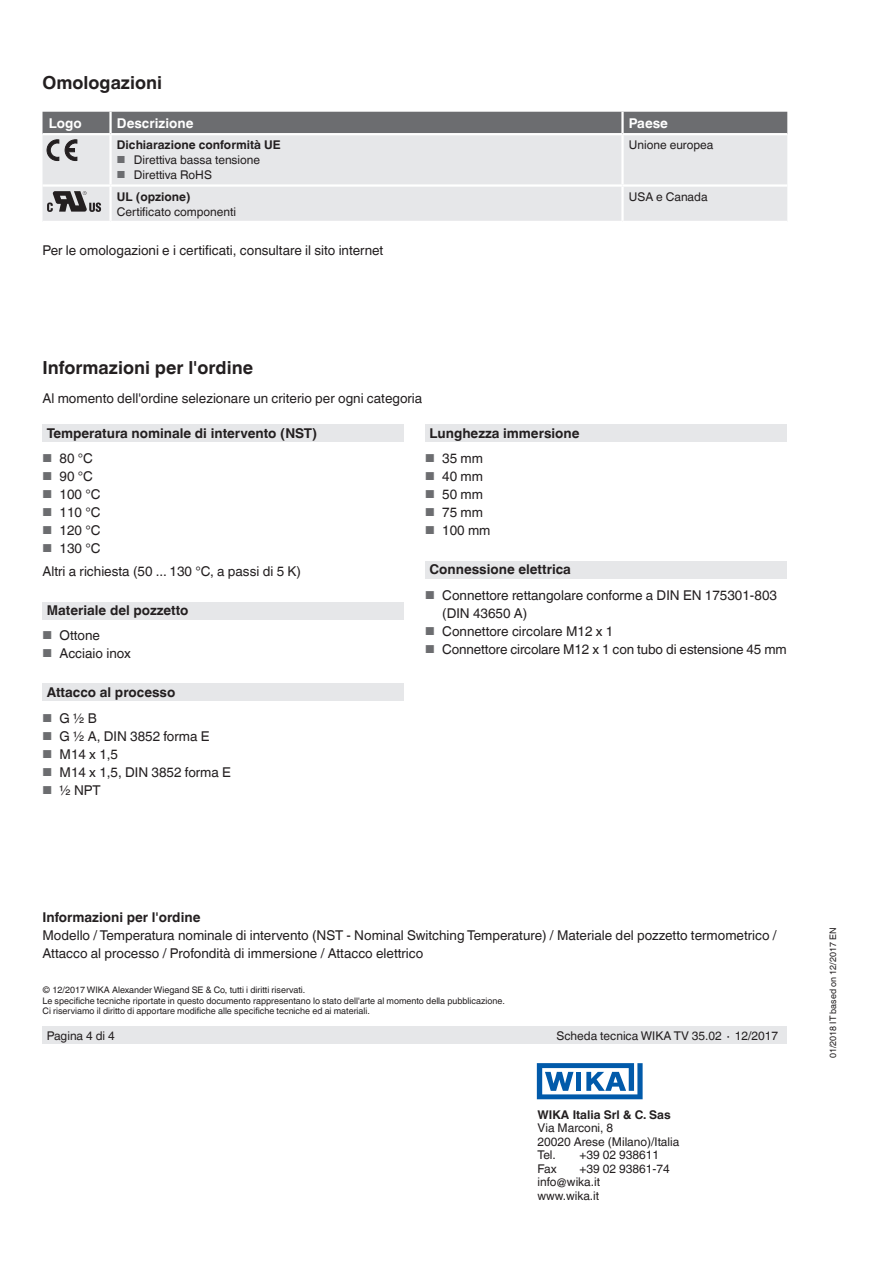
<style>
.page{position:relative;width:893px;height:1263px;background:#fff}
.page>*{position:absolute;margin:0;border:0;box-sizing:border-box;transform-origin:0 0}
.t1{font:700 18px "Helvetica World";color:#231f20}
.t2{font:13.5px/18px "Helvetica World";color:#231f20}
.t3{font:700 13.5px "Helvetica World";color:#231f20}
.t4{font:700 13.5px "Helvetica World";color:#fff}
.t5{font:12px/13.5px "Helvetica World";color:#231f20}
.t6{font:700 12px "Helvetica World";color:#231f20}
.t7{font:9px/10.5px "Helvetica World";color:#231f20}
.s1{font-size:10.2px;color:#6c6d70}
.s2{font-size:11.55px;color:#6c6d70}
</style>
<div class="page">
<svg style="left:537px;top:1063px;width:106px;height:36px"></svg>
<div style="left:43px;top:1027px;width:744px;height:17px;background:#e6e7e9"></div>
<div style="left:425px;top:561px;width:362px;height:17px;background:#e6e7e9"></div>
<div style="left:43px;top:683px;width:361px;height:17px;background:#e6e7e9"></div>
<div style="left:43px;top:424px;width:361px;height:17px;background:#e6e7e9"></div>
<div style="left:425px;top:424px;width:362px;height:17px;background:#e6e7e9"></div>
<div style="left:43px;top:602px;width:361px;height:17px;background:#e6e7e9"></div>
<div style="left:43px;top:112px;width:744px;height:21px;background:#6c6d70"></div>
<div style="left:43px;top:135px;width:744px;height:86px;background:#e6e7e9"></div>
<hr style="left:111px;top:184px;width:511px;height:3px;background:#fff">
<hr style="left:622px;top:184px;width:165px;height:3px;background:#fff">
<hr style="left:43px;top:184px;width:68px;height:3px;background:#fff">
<hr style="left:109px;top:187px;width:3px;height:34px;background:#fff">
<hr style="left:621px;top:187px;width:3px;height:34px;background:#fff">
<hr style="left:621px;top:135px;width:3px;height:49px;background:#fff">
<hr style="left:109px;top:135px;width:3px;height:49px;background:#fff">
<hr style="left:109px;top:112px;width:3px;height:21px;background:#fff">
<hr style="left:621px;top:112px;width:3px;height:21px;background:#fff">
<svg style="left:47px;top:140px;width:12px;height:21px"></svg>
<svg style="left:65px;top:140px;width:12px;height:21px"></svg>
<svg style="left:47px;top:191px;width:54px;height:21px"></svg>
<h1 class="t1" style="left:43px;top:73px;width:121px">Omologazioni</h1>
<p class="t4" style="left:49px;top:115px;width:34px">Logo</p>
<p class="t4" style="left:117px;top:115px;width:78px">Descrizione</p>
<p class="t4" style="left:629px;top:115px;width:41px">Paese</p>
<p class="t6" style="left:117px;top:138px;width:165px">Dichiarazione conformità UE</p>
<p class="t5" style="left:117px;top:153px;width:145px"><span class="s1">■</span> Direttiva bassa tensione</p>
<p class="t5" style="left:117px;top:168px;width:97px"><span class="s1">■</span> Direttiva RoHS</p>
<p class="t5" style="left:629px;top:138px;width:86px">Unione europea</p>
<p class="t6" style="left:117px;top:189px;width:75px">UL (opzione)</p>
<p class="t5" style="left:117px;top:205px;width:121px">Certificato componenti</p>
<p class="t2" style="left:43px;top:241px;width:342px">Per le omologazioni e i certificati, consultare il sito internet</p>
<h1 class="t1" style="left:43px;top:358px;width:212px">Informazioni per l'ordine</h1>
<p class="t5" style="left:629px;top:190px;width:80px">USA e Canada</p>
<p class="t2" style="left:43px;top:389px;width:381px">Al momento dell'ordine selezionare un criterio per ogni categoria</p>
<p class="t3" style="left:47px;top:425px;width:272px">Temperatura nominale di intervento (NST)</p>
<p class="t2" style="left:43px;top:449px;width:52px"><span class="s2">■</span> 80 °C</p>
<p class="t2" style="left:43px;top:467px;width:52px"><span class="s2">■</span> 90 °C</p>
<p class="t2" style="left:43px;top:485px;width:59px"><span class="s2">■</span> 100 °C</p>
<p class="t2" style="left:43px;top:503px;width:59px"><span class="s2">■</span> 110 °C</p>
<p class="t2" style="left:43px;top:521px;width:59px"><span class="s2">■</span> 120 °C</p>
<p class="t2" style="left:43px;top:537px;width:260px;line-height:22.5px"><span class="s2">■</span> 130 °C<br>Altri a richiesta (50 ... 130 °C, a passi di 5 K)</p>
<p class="t3" style="left:47px;top:602px;width:143px">Materiale del pozzetto</p>
<p class="t2" style="left:43px;top:626px;width:59px"><span class="s2">■</span> Ottone</p>
<p class="t2" style="left:43px;top:644px;width:90px"><span class="s2">■</span> Acciaio inox</p>
<p class="t3" style="left:47px;top:684px;width:130px">Attacco al processo</p>
<p class="t2" style="left:43px;top:709px;width:56px"><span class="s2">■</span> G ½ B</p>
<p class="t2" style="left:43px;top:727px;width:169px"><span class="s2">■</span> G ½ A, DIN 3852 forma E</p>
<p class="t2" style="left:43px;top:745px;width:77px"><span class="s2">■</span> M14 x 1,5</p>
<p class="t2" style="left:43px;top:763px;width:190px"><span class="s2">■</span> M14 x 1,5, DIN 3852 forma E</p>
<p class="t2" style="left:43px;top:781px;width:60px"><span class="s2">■</span> ½ NPT</p>
<p class="t3" style="left:429px;top:425px;width:152px">Lunghezza immersione</p>
<p class="t2" style="left:425px;top:449px;width:59px"><span class="s2">■</span> 35 mm</p>
<p class="t2" style="left:425px;top:467px;width:59px"><span class="s2">■</span> 40 mm</p>
<p class="t2" style="left:425px;top:485px;width:59px"><span class="s2">■</span> 50 mm</p>
<p class="t2" style="left:425px;top:503px;width:59px"><span class="s2">■</span> 75 mm</p>
<p class="t2" style="left:425px;top:521px;width:67px"><span class="s2">■</span> 100 mm</p>
<p class="t3" style="left:429px;top:561px;width:143px">Connessione elettrica</p>
<p class="t2" style="left:442px;top:586px;width:336px;text-indent:-17px"><span class="s2">■</span> Connettore rettangolare conforme a DIN EN 175301-803 (DIN 43650 A)</p>
<p class="t2" style="left:425px;top:622px;width:190px"><span class="s2">■</span> Connettore circolare M12 x 1</p>
<p class="t2" style="left:425px;top:640px;width:363px"><span class="s2">■</span> Connettore circolare M12 x 1 con tubo di estensione 45 mm</p>
<p class="t3" style="left:43px;top:909px;width:159px">Informazioni per l'ordine</p>
<p class="t2" style="left:43px;top:926px;width:736px">Modello / Temperatura nominale di intervento (NST - Nominal Switching Temperature) / Materiale del pozzetto termometrico /<br>Attacco al processo / Profondità di immersione / Attacco elettrico</p>
<p class="t7" style="left:43px;top:985px;width:464px">© 12/2017 WIKA Alexander Wiegand SE &amp; Co, tutti i diritti riservati.<br>Le specifiche tecniche riportate in questo documento rappresentano lo stato dell'arte al momento della pubblicazione.<br>Ci riserviamo il diritto di apportare modifiche alle specifiche tecniche ed ai materiali.</p>
<p class="t5" style="left:47px;top:1029px;width:70px">Pagina 4 di 4</p>
<p class="t5" style="left:556px;top:1029px;width:223px">Scheda tecnica WIKA TV 35.02 ∙ 12/2017</p>
<p class="t6" style="left:537px;top:1107px;width:135px">WIKA Italia Srl &amp; C. Sas</p>
<p class="t5" style="left:537px;top:1121px;width:143px">Via Marconi, 8<br>20020 Arese (Milano)/Italia<br>Tel.</p>
<p class="t5" style="left:579px;top:1148px;width:81px">+39 02 938611</p>
<p class="t5" style="left:537px;top:1161px;width:21px">Fax</p>
<p class="t5" style="left:537px;top:1161px;width:134px;text-indent:42px">+39 02 93861-74 info@wika.it<br>www.wika.it</p>
<p class="t7" style="left:828px;top:1058px;width:132px;rotate:-90deg">01/2018 IT based on 12/2017 EN</p>
</div>
